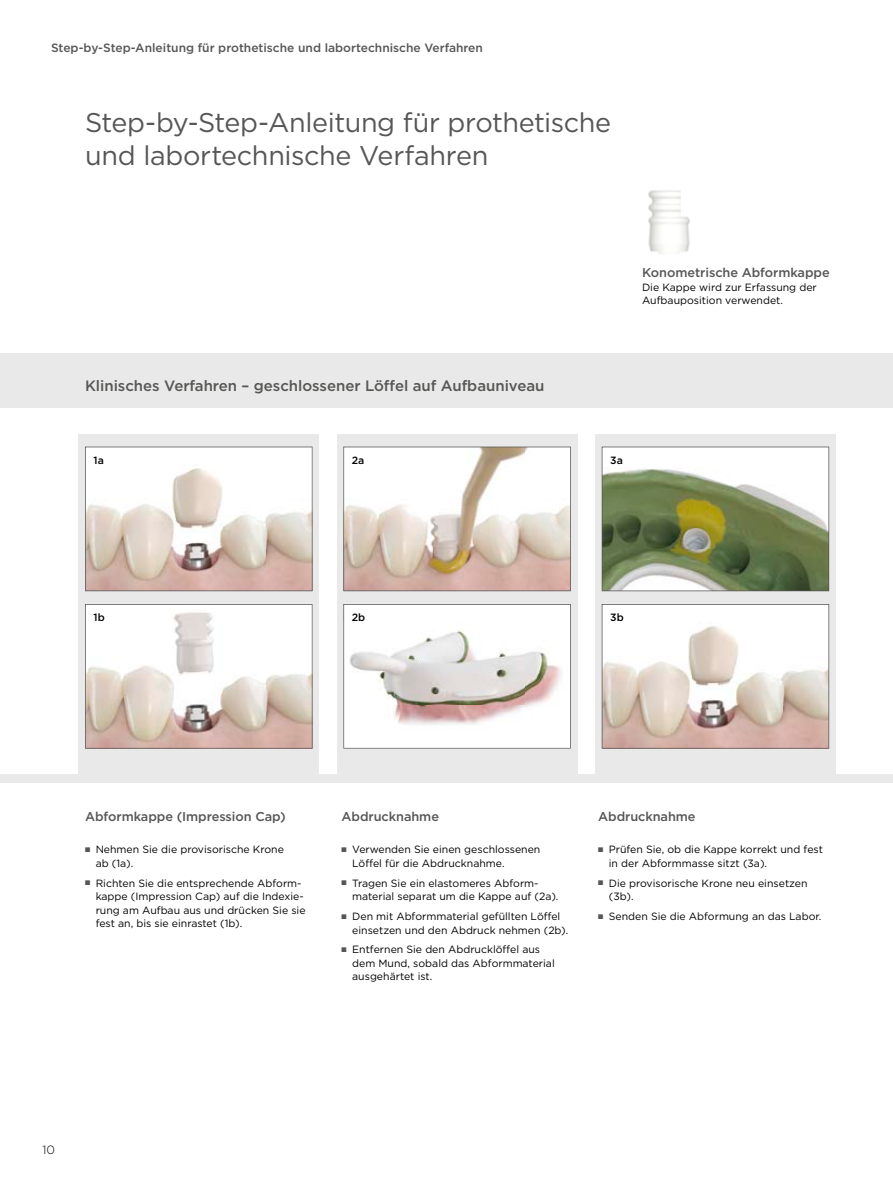
<style>
.page{position:relative;width:893px;height:1191px;background:#fff}
.page>*{position:absolute;margin:0;border:0;box-sizing:border-box;transform-origin:0 0}
.t1{font:27px/33px "Gotham";letter-spacing:-.015em;color:#565655}
.t2{font:500 15px "Gotham";color:#565655}
.t3{font:500 12.75px "Gotham";letter-spacing:-.005em;color:#565655}
.t4{font:500 12px "Gotham";color:#565655}
.t5{font:300 12px "Gotham";color:#000}
.t6{font:10.5px/13.5px "Gotham";color:#000}
.t7{font:500 10.5px "Gotham";color:#000}
.s1{color:#565655}
</style>
<div class="page">
<div style="left:0;top:353px;width:893px;height:429px;background:#e9e9e9"></div>
<div style="left:0;top:408px;width:893px;height:366px;background:#fff"></div>
<div style="left:79px;top:434px;width:240px;height:340px;background:#e9e9e9"></div>
<div style="left:337px;top:434px;width:240px;height:340px;background:#e9e9e9"></div>
<div style="left:595px;top:434px;width:241px;height:340px;background:#e9e9e9"></div>
<svg style="left:85px;top:604px;width:228px;height:144px;background:#e5dbd6"></svg>
<svg style="left:85px;top:446px;width:228px;height:145px;background:#e3d8d2"></svg>
<svg style="left:343px;top:604px;width:228px;height:144px"></svg>
<svg style="left:602px;top:604px;width:227px;height:144px;background:#e5d9d3"></svg>
<svg style="left:343px;top:446px;width:228px;height:145px;background:#e2d5cc"></svg>
<svg style="left:602px;top:446px;width:227px;height:145px;background:#9ca485"></svg>
<img style="left:648px;top:190px;width:42px;height:64px">
<p class="t4" style="left:51px;top:40px;width:433px">Step-by-Step-Anleitung für prothetische und labortechnische Verfahren</p>
<h1 class="t1" style="left:85px;top:106px;width:528px">Step-by-Step-Anleitung für prothetische und labortechnische Verfahren</h1>
<p class="t3" style="left:642px;top:264px;width:189px">Konometrische Abformkappe</p>
<p class="t6" style="left:642px;top:280px;width:176px">Die Kappe wird zur Erfassung der<br>Aufbauposition verwendet.</p>
<h2 class="t2" style="left:85px;top:375px;width:461px">Klinisches Verfahren – geschlossener Löffel auf Aufbauniveau</h2>
<p class="t7" style="left:94px;top:453px;width:12px">1a</p>
<p class="t7" style="left:352px;top:453px;width:14px">2a</p>
<p class="t7" style="left:610px;top:453px;width:14px">3a</p>
<p class="t7" style="left:94px;top:610px;width:13px">1b</p>
<p class="t7" style="left:352px;top:610px;width:15px">2b</p>
<p class="t7" style="left:610px;top:610px;width:15px">3b</p>
<p class="t3" style="left:85px;top:807px;width:202px">Abformkappe (Impression Cap)</p>
<p class="t6" style="left:96px;top:842px;width:190px;text-indent:-11px"><span class="s1">■</span> Nehmen Sie die provisorische Krone ab (1a).</p>
<p class="t6" style="left:96px;top:876px;width:211px;text-indent:-11px"><span class="s1">■</span> Richten Sie die entsprechende Abform&shy;kappe (Impression Cap) auf die Indexie&shy;rung am Aufbau aus und drücken Sie sie fest an, bis sie einrastet (1b).</p>
<p class="t3" style="left:342px;top:807px;width:99px">Abdrucknahme</p>
<p class="t6" style="left:352px;top:842px;width:190px;text-indent:-11px"><span class="s1">■</span> Verwenden Sie einen geschlossenen<br>Löffel für die Abdrucknahme.</p>
<p class="t6" style="left:352px;top:876px;width:208px;text-indent:-11px"><span class="s1">■</span> Tragen Sie ein elastomeres Abform&shy;material separat um die Kappe auf (2a).</p>
<p class="t6" style="left:352px;top:909px;width:218px;text-indent:-11px"><span class="s1">■</span> Den mit Abformmaterial gefüllten Löffel einsetzen und den Abdruck nehmen (2b).</p>
<p class="t6" style="left:352px;top:942px;width:204px;text-indent:-11px"><span class="s1">■</span> Entfernen Sie den Abdrucklöffel aus dem Mund, sobald das Abformmaterial ausgehärtet ist.</p>
<p class="t3" style="left:598px;top:807px;width:99px">Abdrucknahme</p>
<p class="t6" style="left:609px;top:842px;width:216px;text-indent:-11px"><span class="s1">■</span> Prüfen Sie, ob die Kappe korrekt und fest in der Abformmasse sitzt (3a).</p>
<p class="t6" style="left:609px;top:876px;width:200px;text-indent:-11px"><span class="s1">■</span> Die provisorische Krone neu einsetzen (3b).</p>
<p class="t6" style="left:598px;top:909px;width:225px"><span class="s1">■</span> Senden Sie die Abformung an das Labor.</p>
<p class="t5" style="left:43px;top:1142px;width:14px">10</p>
</div>
